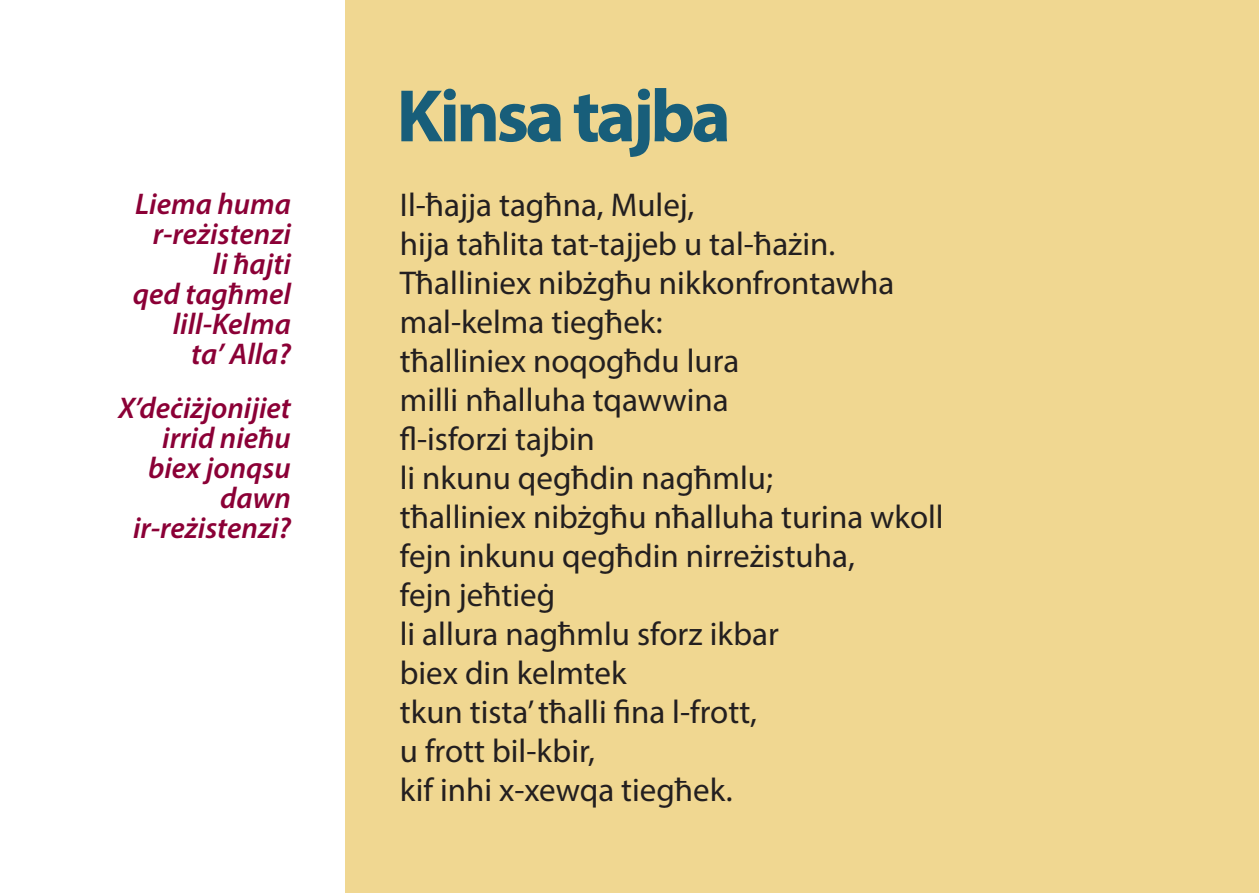
<style>
.page{position:relative;width:1259px;height:893px;background:#fff}
.page>*{position:absolute;margin:0;border:0;box-sizing:border-box;transform-origin:0 0}
.jub-boldheadings{font:700 75px "Myriad Pro";letter-spacing:-.05em;color:#185e7a}
.t1{font:33px "Myriad Pro";color:#231f20}
.t2{font:italic 600 30px/30px "Myriad Pro";color:#8b0036;text-align:right}
</style>
<div class="page">
<div style="left:345px;top:0;width:914px;height:893px;background:#f0d791"></div>
<p class="t2" style="left:135px;top:188px;width:157px">Liema huma r-reżistenzi li ħajti</p>
<p class="t2" style="left:133px;top:278px;width:160px">qed tagħmel</p>
<p class="t2" style="left:173px;top:308px;width:120px">lill-Kelma ta’ Alla?</p>
<p class="t2" style="left:118px;top:392px;width:174px">X’deċiżjonijiet irrid nieħu</p>
<p class="t2" style="left:148px;top:452px;width:144px">biex jonqsu</p>
<p class="t2" style="left:220px;top:482px;width:72px">dawn</p>
<p class="t2" style="left:133px;top:512px;width:159px">ir-reżistenzi?</p>
<p class="jub-boldheadings" style="left:396px;top:67px;width:336px">Kinsa tajba</p>
<p class="t1" style="left:400px;top:185px;width:296px">Il-ħajja tagħna, Mulej,</p>
<p class="t1" style="left:400px;top:224px;width:437px">hija taħlita tat-tajjeb u tal-ħażin.</p>
<p class="t1" style="left:400px;top:263px;width:496px">Tħalliniex nibżgħu nikkonfrontawha</p>
<p class="t1" style="left:400px;top:302px;width:264px">mal-kelma tiegħek:</p>
<p class="t1" style="left:400px;top:341px;width:341px">tħalliniex noqogħdu lura</p>
<p class="t1" style="left:400px;top:380px;width:330px">milli nħalluha tqawwina</p>
<p class="t1" style="left:400px;top:419px;width:197px">fl-isforzi tajbin</p>
<p class="t1" style="left:400px;top:458px;width:374px">li nkunu qegħdin nagħmlu;</p>
<p class="t1" style="left:400px;top:497px;width:545px">tħalliniex nibżgħu nħalluha turina wkoll</p>
<p class="t1" style="left:400px;top:536px;width:456px">fejn inkunu qegħdin nirreżistuha,</p>
<p class="t1" style="left:400px;top:575px;width:157px">fejn jeħtieġ</p>
<p class="t1" style="left:400px;top:614px;width:380px">li allura nagħmlu sforz ikbar</p>
<p class="t1" style="left:400px;top:653px;width:228px">biex din kelmtek</p>
<p class="t1" style="left:400px;top:692px;width:359px">tkun tista’ tħalli fina l-frott,</p>
<p class="t1" style="left:400px;top:731px;width:197px">u frott bil-kbir,</p>
<p class="t1" style="left:400px;top:770px;width:334px">kif inhi x-xewqa tiegħek.</p>
</div>
